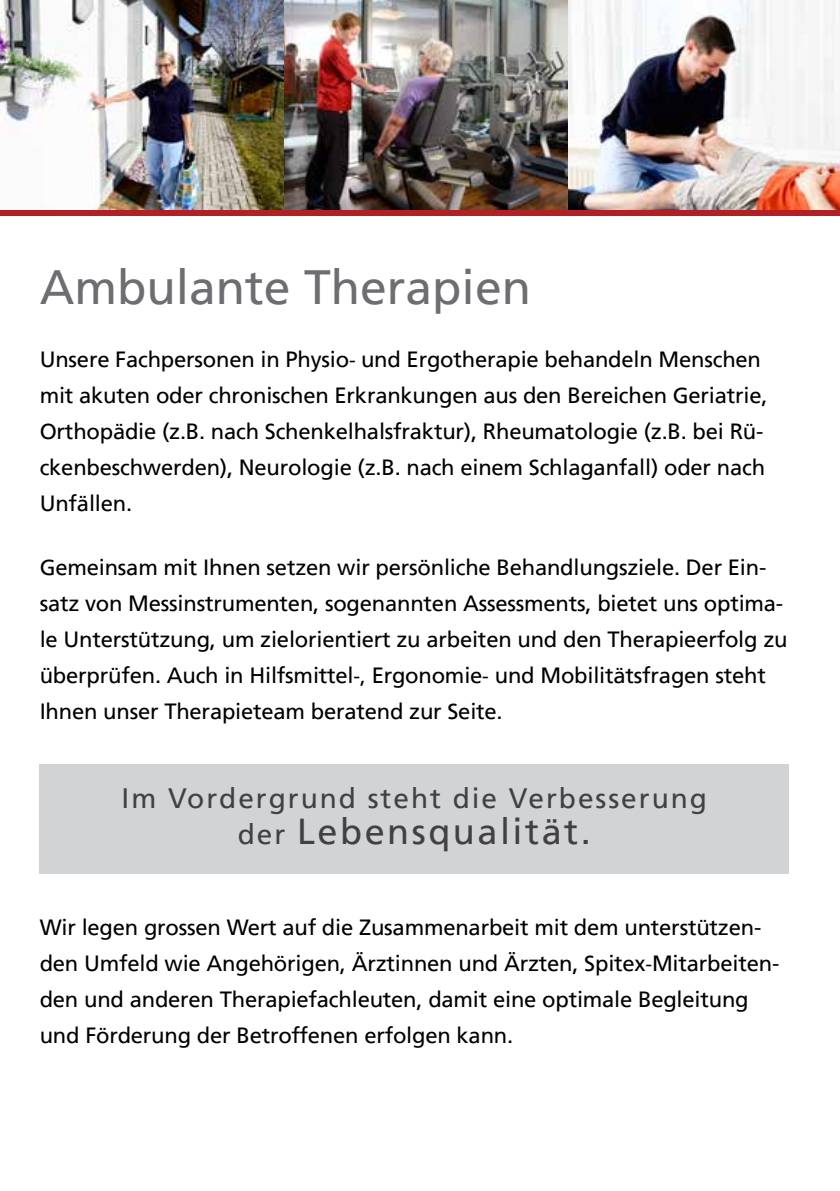
<style>
.page{position:relative;width:840px;height:1191px;background:#fff}
.page>*{position:absolute;margin:0;border:0;box-sizing:border-box;transform-origin:0 0}
.t1{font:48px "Frutiger LT";color:#6d6e71}
.t2{font:36px "Frutiger LT";letter-spacing:.07em;color:#414042}
.t3{font:28px "Frutiger LT";letter-spacing:.07em;color:#414042}
.t4{font:22px/36px "Frutiger LT";letter-spacing:-.01em;color:#000}
.s1{font-size:20px}
.s2{font-size:28px}
</style>
<div class="page">
<div style="left:40px;top:764px;width:748px;height:109px;background:#d1d3d4"></div>
<div style="left:0;top:210px;width:839px;height:6px;background:#b12024"></div>
<img style="left:0;top:0;width:285px;height:210px">
<img style="left:285px;top:0;width:554px;height:210px">
<h1 class="t1" style="left:40px;top:259px;width:492px">Ambulante Therapien</h1>
<p class="t4" style="left:40px;top:341px;width:729px">Unsere Fachpersonen in Physio<span class="s1">-</span> und Ergotherapie behandeln Menschen mit akuten oder chronischen Erkrankungen aus den Bereichen Geriatrie, Orthopädie (z.B. nach Schenkelhalsfraktur), Rheumatologie (z.B. bei Rü&shy;ckenbeschwerden), Neurologie (z.B. nach einem Schlaganfall) oder nach Unfällen.</p>
<p class="t4" style="left:40px;top:549px;width:749px">Gemeinsam mit Ihnen setzen wir persönliche Behandlungsziele. Der Ein&shy;satz von Messinstrumenten, sogenannten Assessments, bietet uns optima&shy;le Unterstützung, um zielorientiert zu arbeiten und den Therapieerfolg zu überprüfen. Auch in Hilfsmittel<span class="s1">-,</span> Ergonomie<span class="s1">-</span> und Mobilitätsfragen steht Ihnen unser Therapieteam beratend zur Seite.</p>
<p class="t3" style="left:121px;top:782px;width:586px">Im Vordergrund steht die Verbesserung</p>
<h2 class="t2" style="left:238px;top:810px;width:354px"><span class="s2">der</span> Lebensqualität.</h2>
<p class="t4" style="left:40px;top:909px;width:740px">Wir legen grossen Wert auf die Zusammenarbeit mit dem unterstützen&shy;den Umfeld wie Angehörigen, Ärztinnen und Ärzten, Spitex<span class="s1">-</span>Mitarbeiten&shy;den und anderen Therapiefachleuten, damit eine optimale Begleitung und Förderung der Betroffenen erfolgen kann.</p>
</div>
